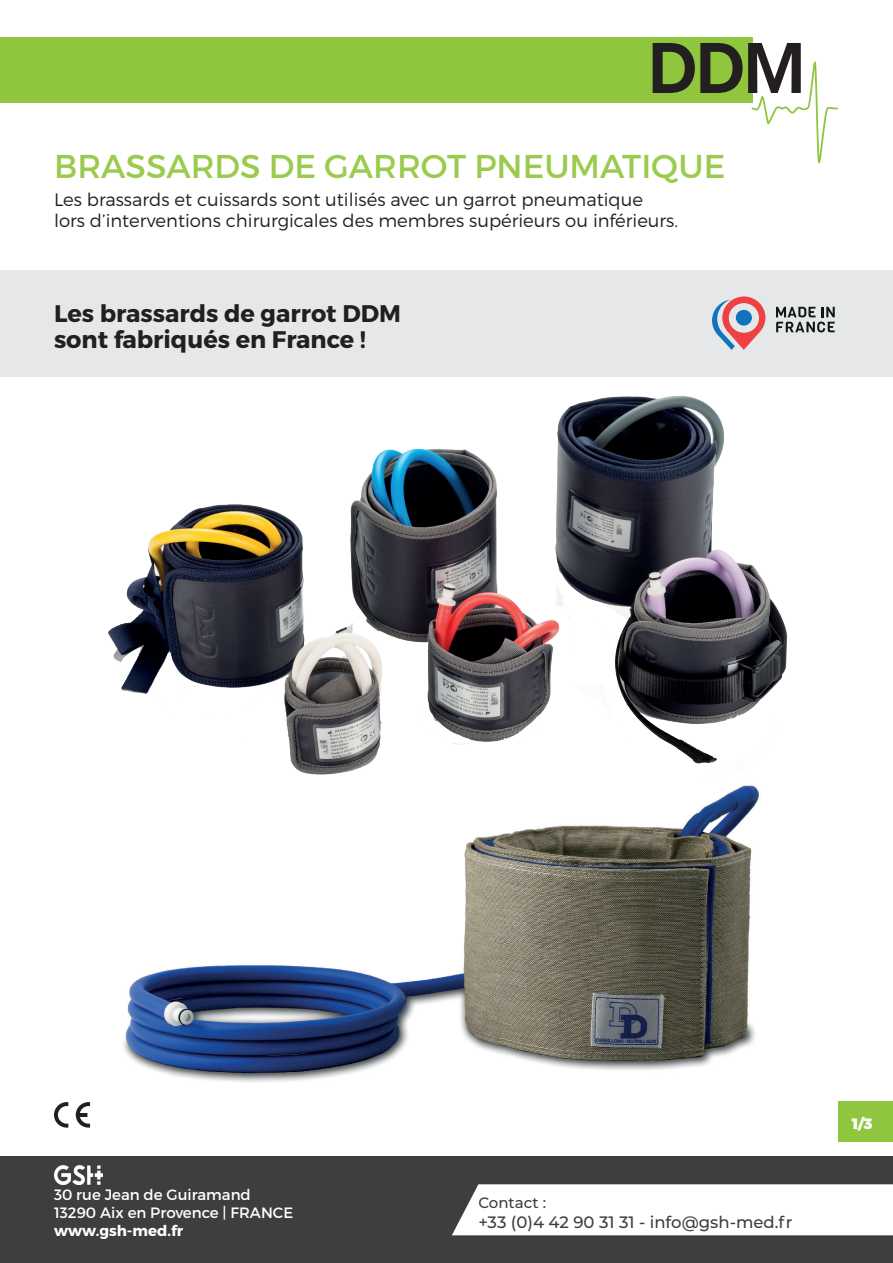
<style>
.page{position:relative;width:893px;height:1263px;background:#fff}
.page>*{position:absolute;margin:0;border:0;box-sizing:border-box;transform-origin:0 0}
.t1{font:33px "Montserrat";color:#9acb4e}
.t2{font:700 24px/25.5px "Montserrat";color:#231f20}
.t3{font:300 18px/21.6px "Montserrat";color:#231f20}
.t4{font:500 16.5px "Montserrat";color:#3e3e3f}
.t5{font:15px/18px "Montserrat";color:#fff}
.t6{font:700 15px "Montserrat";color:#fff}
.t7{font:500 15px "Montserrat";color:#3e3e3f}
.t8{font:900 15px "Montserrat";color:#fff}
</style>
<div class="page">
<div style="left:0;top:1157px;width:893px;height:106px;background:#3e3e3f"></div>
<div style="left:452px;top:1184px;width:441px;height:51px;background:#fff"></div>
<div style="left:839px;top:1101px;width:54px;height:40px;background:#8fc63e"></div>
<img style="left:54px;top:1166px;width:49px;height:18px">
<img style="left:90px;top:785px;width:669px;height:321px">
<div style="left:0;top:270px;width:893px;height:106px;background:#e6e7e9"></div>
<div style="left:0;top:38px;width:753px;height:65px;background:#8fc63e"></div>
<svg style="left:653px;top:43px;width:185px;height:120px"></svg>
<svg style="left:712px;top:296px;width:53px;height:54px"></svg>
<div style="left:736px;top:310px;width:16px;height:16px;background:#1074bc;border-radius:50%"></div>
<svg style="left:776px;top:307px;width:59px;height:25px"></svg>
<img style="left:108px;top:395px;width:679px;height:380px">
<svg style="left:54px;top:1102px;width:14px;height:25px"></svg>
<svg style="left:76px;top:1102px;width:14px;height:25px"></svg>
<h1 class="t1" style="left:54px;top:146px;width:673px">BRASSARDS DE GARROT PNEUMATIQUE</h1>
<p class="t3" style="left:54px;top:188px;width:625px">Les brassards et cuissards sont utilisés avec un garrot pneumatique lors d’interventions chirurgicales des membres supérieurs ou inférieurs.</p>
<h2 class="t2" style="left:54px;top:301px;width:348px">Les brassards de garrot DDM sont fabriqués en France !</h2>
<p class="t5" style="left:54px;top:1185px;width:241px">30 rue Jean de Guiramand<br>13290 Aix en Provence | FRANCE</p>
<p class="t6" style="left:54px;top:1221px;width:131px">www.gsh-med.fr</p>
<p class="t7" style="left:478px;top:1192px;width:69px">Contact :</p>
<p class="t4" style="left:478px;top:1210px;width:316px">+33 (0)4 42 90 31 31 - info@gsh-med.fr</p>
<p class="t8" style="left:852px;top:1114px;width:22px">1/3</p>
</div>
